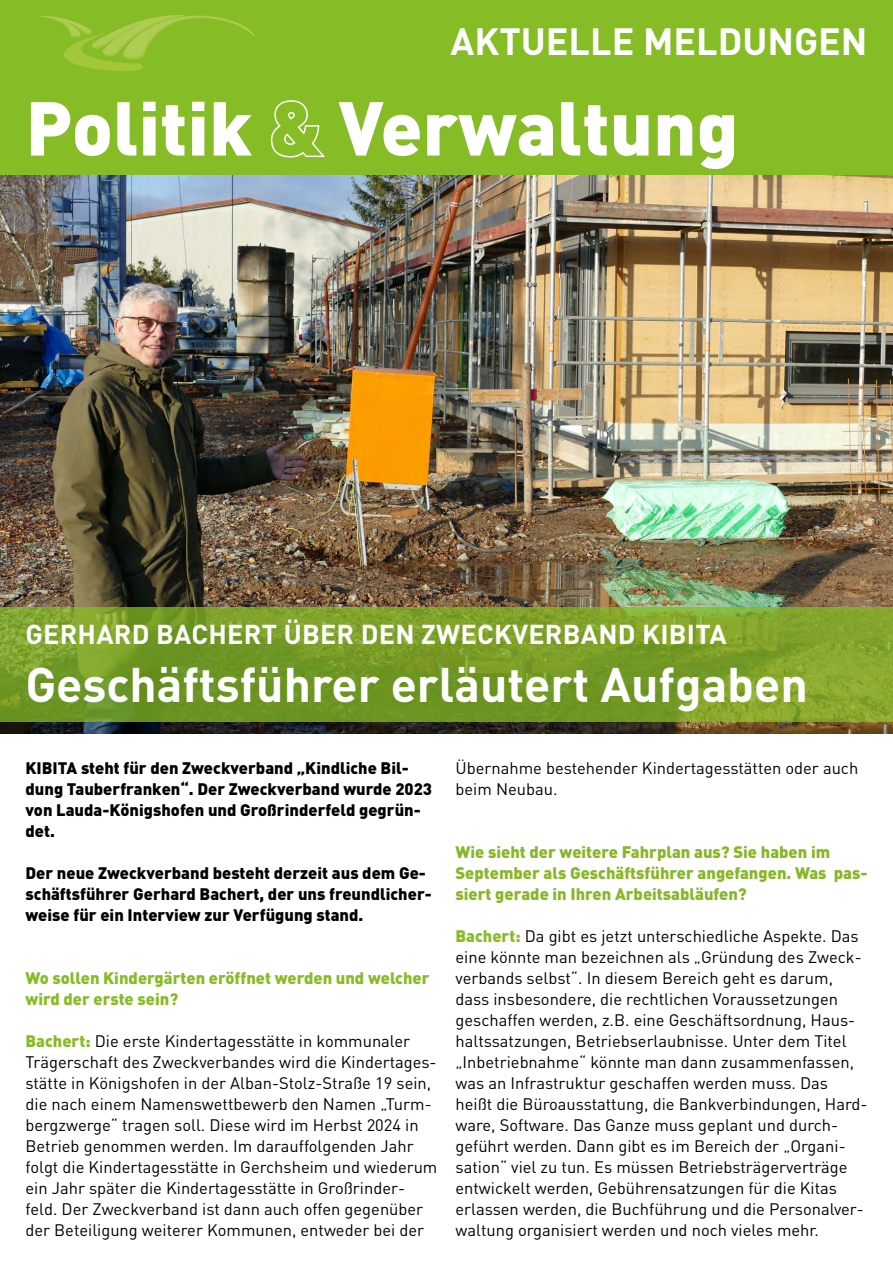
<style>
.page{position:relative;width:893px;height:1263px;background:#fff}
.page>*{position:absolute;margin:0;border:0;box-sizing:border-box;transform-origin:0 0}
.t1{font:900 75px "DIN Pro";color:#fff}
.t2{font:700 48px "DIN Pro";color:#fff}
.t3{font:700 37.5px "DIN Pro";color:#fff}
.t4{font:700 27px "DIN Pro";letter-spacing:.01em;color:#fff}
.t5{font:16.5px/21px "DIN Pro";color:#000}
.t6{font:900 16.5px/21px "DIN Pro";color:#000}
.t7{font:900 16.5px/21px "DIN Pro";color:#87b726}
.t8{font:900 16.5px/21px "DIN Pro";color:#86bc25}
.s1{font-weight:900;color:#86bc25}
</style>
<div class="page">
<div style="left:0;top:0;width:893px;height:180px;background:#86bc25"></div>
<svg style="left:38px;top:15px;width:217px;height:56px"></svg>
<img style="left:0;top:175px;width:893px;height:559px">
<svg style="left:0;top:607px;width:893px;height:114px;background:#789d28"></svg>
<h3 class="t3" style="left:451px;top:15px;width:418px">AKTUELLE MELDUNGEN</h3>
<h1 class="t1" style="left:26px;top:77px;width:715px">Politik &amp; Verwaltung</h1>
<h3 class="t4" style="left:26px;top:616px;width:703px">GERHARD BACHERT ÜBER DEN ZWECKVERBAND KIBITA</h3>
<h2 class="t2" style="left:26px;top:652px;width:784px">Geschäftsführer erläutert Aufgaben</h2>
<p class="t6" style="left:26px;top:757px;width:408px">KIBITA steht für den Zweckverband „Kindliche Bil&shy;dung Tauberfranken“. Der Zweckverband wurde 2023 von Lauda-Königshofen und Großrinderfeld gegrün&shy;det.</p>
<p class="t6" style="left:26px;top:862px;width:408px">Der neue Zweckverband besteht derzeit aus dem Ge&shy;schäftsführer Gerhard Bachert, der uns freundlicher&shy;weise für ein Interview zur Verfügung stand.</p>
<p class="t8" style="left:26px;top:967px;width:406px">Wo sollen Kindergärten eröffnet werden und welcher wird der erste sein?</p>
<p class="t5" style="left:26px;top:1030px;width:413px"><span class="s1">Bachert:</span> Die erste Kindertagesstätte in kommunaler Trägerschaft des Zweckverbandes wird die Kindertages&shy;stätte in Königshofen in der Alban-Stolz-Straße 19 sein, die nach einem Namenswettbewerb den Namen „Turm&shy;bergzwerge“ tragen soll. Diese wird im Herbst 2024 in Betrieb genommen werden. Im darauffolgenden Jahr folgt die Kindertagesstätte in Gerchsheim und wiederum ein Jahr später die Kindertagesstätte in Großrinder&shy;feld. Der Zweckverband ist dann auch offen gegenüber der Beteiligung weiterer Kommunen, entweder bei der</p>
<p class="t5" style="left:455px;top:757px;width:404px">Übernahme bestehender Kindertagesstätten oder auch beim Neubau.</p>
<p class="t7" style="left:455px;top:841px;width:413px">Wie sieht der weitere Fahrplan aus? Sie haben im<br>September als Geschäftsführer angefangen. Was pas&shy;siert gerade in Ihren Arbeitsabläufen?</p>
<p class="t5" style="left:455px;top:925px;width:413px"><span class="s1">Bachert:</span> Da gibt es jetzt unterschiedliche Aspekte. Das eine könnte man bezeichnen als „Gründung des Zweck&shy;verbands selbst“. In diesem Bereich geht es darum, dass insbesondere, die rechtlichen Voraussetzungen geschaffen werden, z.B. eine Geschäftsordnung, Haus&shy;haltssatzungen, Betriebserlaubnisse. Unter dem Titel „Inbetriebnahme“ könnte man dann zusammenfassen, was an Infrastruktur geschaffen werden muss. Das heißt die Büroausstattung, die Bankverbindungen, Hard&shy;ware, Software. Das Ganze muss geplant und durch&shy;geführt werden. Dann gibt es im Bereich der „Organi&shy;sation“ viel zu tun. Es müssen Betriebsträgerverträge entwickelt werden, Gebührensatzungen für die Kitas erlassen werden, die Buchführung und die Personalver&shy;waltung organisiert werden und noch vieles mehr.</p>
</div>
